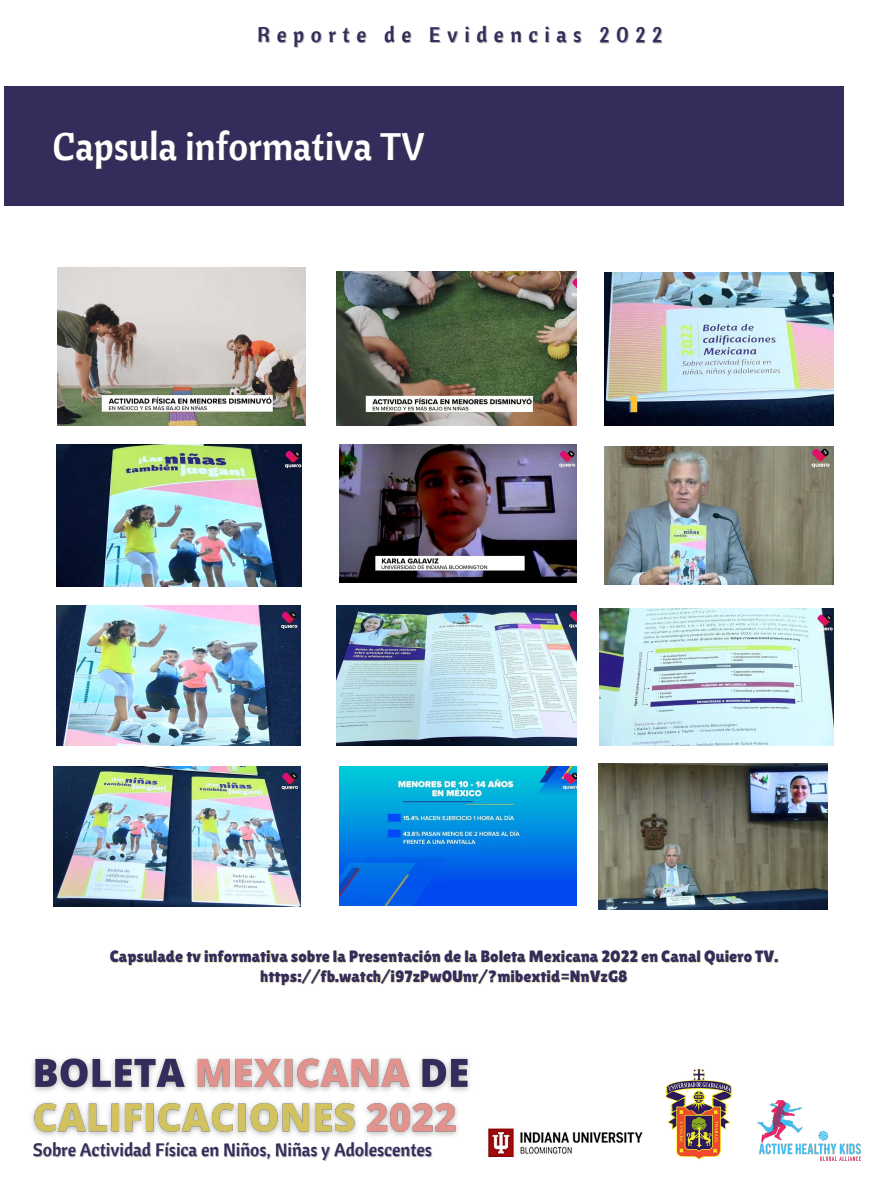
<style>
.page{position:relative;width:893px;height:1191px;background:#fff}
.page>*{position:absolute;margin:0;border:0;box-sizing:border-box;transform-origin:0 0}
.t1{font:38.15px "Cantora One";color:#fff}
.t2{font:21px "Cantora One";letter-spacing:.315em;color:#342c5a}
.t3{font:17.92px "Cantora One";color:#342c5a}
.t4{font:16.45px/19.9px "Lilita One";color:#342c5a;text-align:center}
.s1{color:rgb(68 68 68/.4)}
</style>
<div class="page">
<img style="left:758px;top:1100px;width:102px;height:60px">
<img style="left:665px;top:1069px;width:68px;height:91px">
<img style="left:487px;top:1128px;width:156px;height:30px">
<div style="left:4px;top:86px;width:840px;height:119px;background:#342c5a"></div>
<img style="left:57px;top:267px;width:248px;height:158px">
<img style="left:337px;top:271px;width:239px;height:154px">
<img style="left:604px;top:273px;width:229px;height:152px">
<img style="left:57px;top:445px;width:245px;height:141px">
<img style="left:339px;top:445px;width:237px;height:137px">
<img style="left:604px;top:447px;width:229px;height:137px">
<img style="left:57px;top:605px;width:244px;height:141px">
<img style="left:337px;top:605px;width:239px;height:141px">
<img style="left:599px;top:609px;width:234px;height:136px">
<img style="left:54px;top:766px;width:247px;height:140px">
<img style="left:339px;top:766px;width:237px;height:139px">
<img style="left:599px;top:763px;width:229px;height:146px">
<img style="left:31px;top:1057px;width:439px;height:80px">
<p class="t2" style="left:257px;top:21px;width:406px">Reporte de Evidencias 2022</p>
<h1 class="t1" style="left:52px;top:122px;width:374px">Capsula informativa TV</h1>
<p class="t4" style="left:110px;top:946px;width:670px">Capsulade tv informativa sobre la Presentación de la Boleta Mexicana 2022 en Canal Quiero TV. https://fb.watch/i97zPw0Unr/?mibextid=NnVzG8</p>
<p class="t3" style="left:34px;top:1138px;width:400px"><span class="s1">S</span>obre Actividad Física en Niños, Niñas y Adolescentes</p>
</div>
